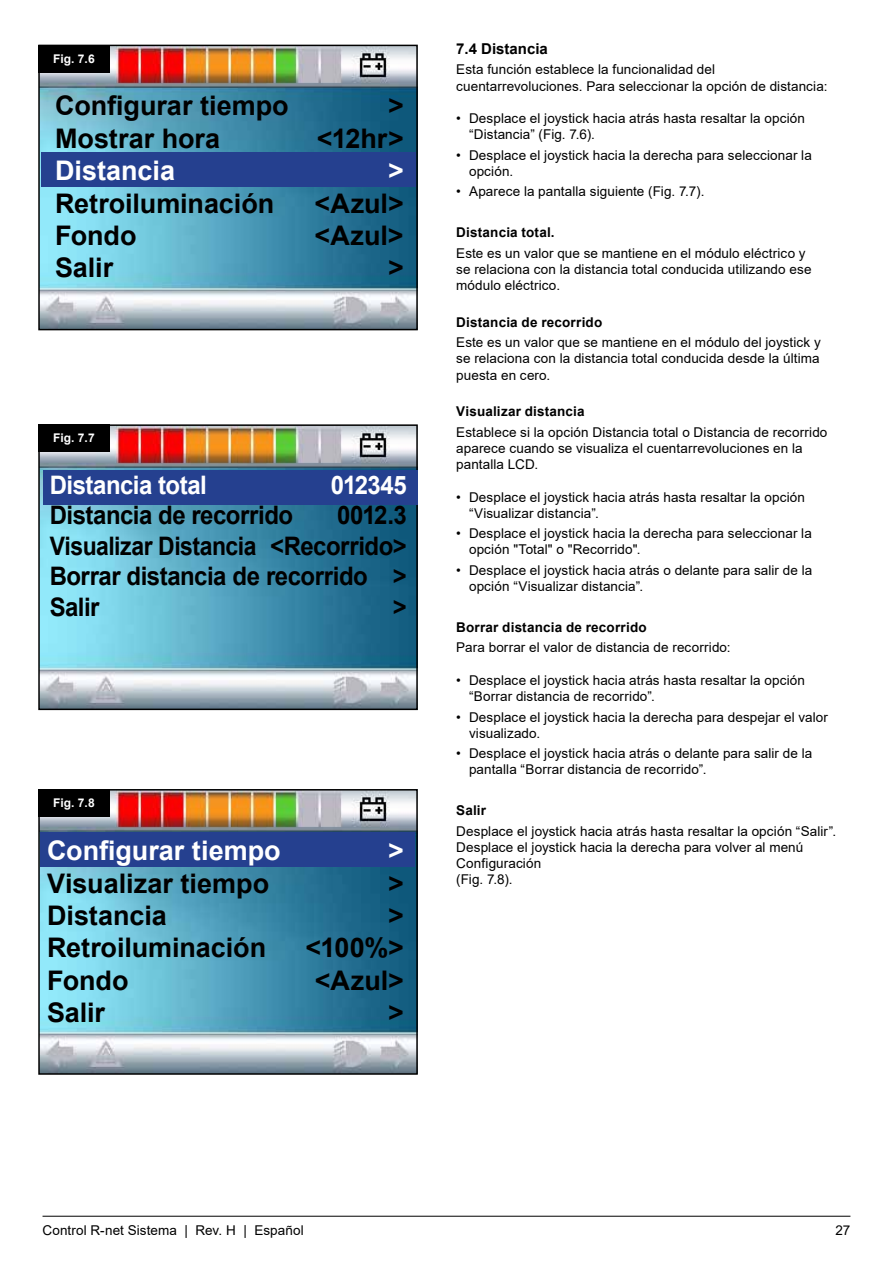
<style>
.page{position:relative;width:893px;height:1263px;background:#fff}
.page>*{position:absolute;margin:0;border:0;box-sizing:border-box;transform-origin:0 0}
.t1{font:700 27px "Arial";color:#000}
.t2{font:700 27px "Arial";color:#fff}
.t3{font:700 25.5px/30.6px "Arial";letter-spacing:-.02em;color:#000;text-align:justify;scale:.94 1}
.t4{font:700 25.5px "Arial";letter-spacing:-.02em;color:#fff;scale:.94 1}
.t5{font:700 15px "Arial";color:#000}
.t6{font:13.5px/16.2px "Arial";letter-spacing:.005em;color:#000}
.t7{font:700 13.5px "Arial";letter-spacing:.015em;color:#000}
.t8{font:700 12px "Arial";color:#fff}
</style>
<div class="page">
<hr style="left:43px;top:1216px;width:807px;height:1px;background:#000">
<img style="left:41px;top:48px;width:374px;height:279px">
<div style="left:38px;top:45px;width:380px;height:285px;border:2px solid #000"></div>
<img style="left:41px;top:427px;width:374px;height:280px">
<div style="left:38px;top:424px;width:380px;height:286px;border:2px solid #000"></div>
<div style="left:38px;top:45px;width:72px;height:27px;background:#000"></div>
<div style="left:38px;top:424px;width:72px;height:27px;background:#000"></div>
<img style="left:41px;top:792px;width:374px;height:280px">
<div style="left:38px;top:789px;width:380px;height:286px;border:2px solid #000"></div>
<div style="left:41px;top:153px;width:374px;height:34px;background:#25408f"></div>
<div style="left:44px;top:470px;width:374px;height:34px;background:#25408f"></div>
<div style="left:40px;top:832px;width:375px;height:34px;background:#25408f"></div>
<div style="left:38px;top:789px;width:72px;height:27px;background:#000"></div>
<p class="t8" style="left:53px;top:51px;width:43px">Fig. 7.6</p>
<h1 class="t1" style="left:55px;top:87px;width:235px">Configurar tiempo</h1>
<h1 class="t1" style="left:388px;top:87px;width:17px">&gt;</h1>
<h1 class="t1" style="left:55px;top:119px;width:167px">Mostrar hora</h1>
<h1 class="t1" style="left:317px;top:119px;width:89px">&lt;12hr&gt;</h1>
<h1 class="t2" style="left:55px;top:152px;width:121px">Distancia</h1>
<h1 class="t2" style="left:388px;top:152px;width:17px">&gt;</h1>
<h1 class="t1" style="left:55px;top:184px;width:221px">Retroiluminación</h1>
<h1 class="t1" style="left:315px;top:184px;width:91px">&lt;Azul&gt;</h1>
<h1 class="t1" style="left:55px;top:216px;width:83px">Fondo</h1>
<h1 class="t1" style="left:315px;top:216px;width:91px">&lt;Azul&gt;</h1>
<h1 class="t1" style="left:55px;top:249px;width:60px">Salir</h1>
<h1 class="t1" style="left:388px;top:249px;width:17px">&gt;</h1>
<p class="t8" style="left:53px;top:430px;width:43px">Fig. 7.7</p>
<h2 class="t4" style="left:50px;top:467px;width:169px">Distancia total</h2>
<h2 class="t4" style="left:331px;top:467px;width:82px">012345</h2>
<h2 class="t3" style="left:50px;top:500px;width:261px">Distancia de recorrido</h2>
<h2 class="t3" style="left:50px;top:500px;width:381px;text-indent:288px">0012.3<br>Visualizar Distancia &lt;Recorrido&gt; Borrar distancia de recorrido &gt; Salir</h2>
<h2 class="t3" style="left:393px;top:592px;width:16px">&gt;</h2>
<p class="t8" style="left:53px;top:794px;width:43px">Fig. 7.8</p>
<h1 class="t2" style="left:47px;top:832px;width:235px">Configurar tiempo</h1>
<h1 class="t2" style="left:388px;top:832px;width:17px">&gt;</h1>
<h1 class="t1" style="left:47px;top:864px;width:224px">Visualizar tiempo</h1>
<h1 class="t1" style="left:388px;top:864px;width:17px">&gt;</h1>
<h1 class="t1" style="left:47px;top:896px;width:121px">Distancia</h1>
<h1 class="t1" style="left:388px;top:896px;width:17px">&gt;</h1>
<h1 class="t1" style="left:47px;top:929px;width:221px">Retroiluminación</h1>
<h1 class="t1" style="left:305px;top:929px;width:100px">&lt;100%&gt;</h1>
<h1 class="t1" style="left:47px;top:961px;width:83px">Fondo</h1>
<h1 class="t1" style="left:315px;top:961px;width:91px">&lt;Azul&gt;</h1>
<h1 class="t1" style="left:47px;top:994px;width:60px">Salir</h1>
<h1 class="t1" style="left:388px;top:994px;width:17px">&gt;</h1>
<p class="t5" style="left:456px;top:38px;width:93px">7.4 Distancia</p>
<p class="t6" style="left:456px;top:62px;width:373px">Esta función establece la funcionalidad del cuentarrevoluciones. Para seleccionar la opción de distancia:</p>
<p class="t6" style="left:469px;top:110px;width:337px;text-indent:-13px">• Desplace el joystick hacia atrás hasta resaltar la opción “Distancia” (Fig. 7.6).</p>
<p class="t6" style="left:469px;top:147px;width:344px;text-indent:-13px">• Desplace el joystick hacia la derecha para seleccionar la opción.</p>
<p class="t6" style="left:456px;top:183px;width:250px">• Aparece la pantalla siguiente (Fig. 7.7).</p>
<p class="t7" style="left:456px;top:223px;width:100px">Distancia total.</p>
<p class="t6" style="left:456px;top:245px;width:357px">Este es un valor que se mantiene en el módulo eléctrico y se relaciona con la distancia total conducida utilizando ese módulo eléctrico.</p>
<p class="t7" style="left:456px;top:313px;width:148px">Distancia de recorrido</p>
<p class="t6" style="left:456px;top:334px;width:366px;text-align:justify">Este es un valor que se mantiene en el módulo del joystick y se relaciona con la distancia total conducida desde la última puesta en cero.</p>
<p class="t7" style="left:456px;top:402px;width:130px">Visualizar distancia</p>
<p class="t6" style="left:456px;top:424px;width:373px">Establece si la opción Distancia total o Distancia de recorrido aparece cuando se visualiza el cuentarrevoluciones en la pantalla LCD.</p>
<p class="t6" style="left:469px;top:489px;width:337px;text-indent:-13px">• Desplace el joystick hacia atrás hasta resaltar la opción “Visualizar distancia”.</p>
<p class="t6" style="left:469px;top:525px;width:344px;text-indent:-13px">• Desplace el joystick hacia la derecha para seleccionar la opción "Total" o "Recorrido".</p>
<p class="t6" style="left:469px;top:562px;width:345px;text-indent:-13px">• Desplace el joystick hacia atrás o delante para salir de la opción “Visualizar distancia”.</p>
<p class="t7" style="left:456px;top:618px;width:192px">Borrar distancia de recorrido</p>
<p class="t6" style="left:456px;top:639px;width:276px">Para borrar el valor de distancia de recorrido:</p>
<p class="t6" style="left:469px;top:672px;width:337px;text-indent:-13px">• Desplace el joystick hacia atrás hasta resaltar la opción “Borrar distancia de recorrido”.</p>
<p class="t6" style="left:469px;top:709px;width:360px;text-indent:-13px">• Desplace el joystick hacia la derecha para despejar el valor visualizado.</p>
<p class="t6" style="left:469px;top:745px;width:345px;text-indent:-13px">• Desplace el joystick hacia atrás o delante para salir de la pantalla “Borrar distancia de recorrido”.</p>
<p class="t7" style="left:456px;top:801px;width:31px">Salir</p>
<p class="t6" style="left:456px;top:823px;width:381px">Desplace el joystick hacia atrás hasta resaltar la opción “Salir”.<br>Desplace el joystick hacia la derecha para volver al menú Configuración<br>(Fig. 7.8).</p>
<p class="t6" style="left:43px;top:1221px;width:263px">Control R-net Sistema | Rev. H | Español</p>
<p class="t6" style="left:835px;top:1221px;width:17px">27</p>
</div>
